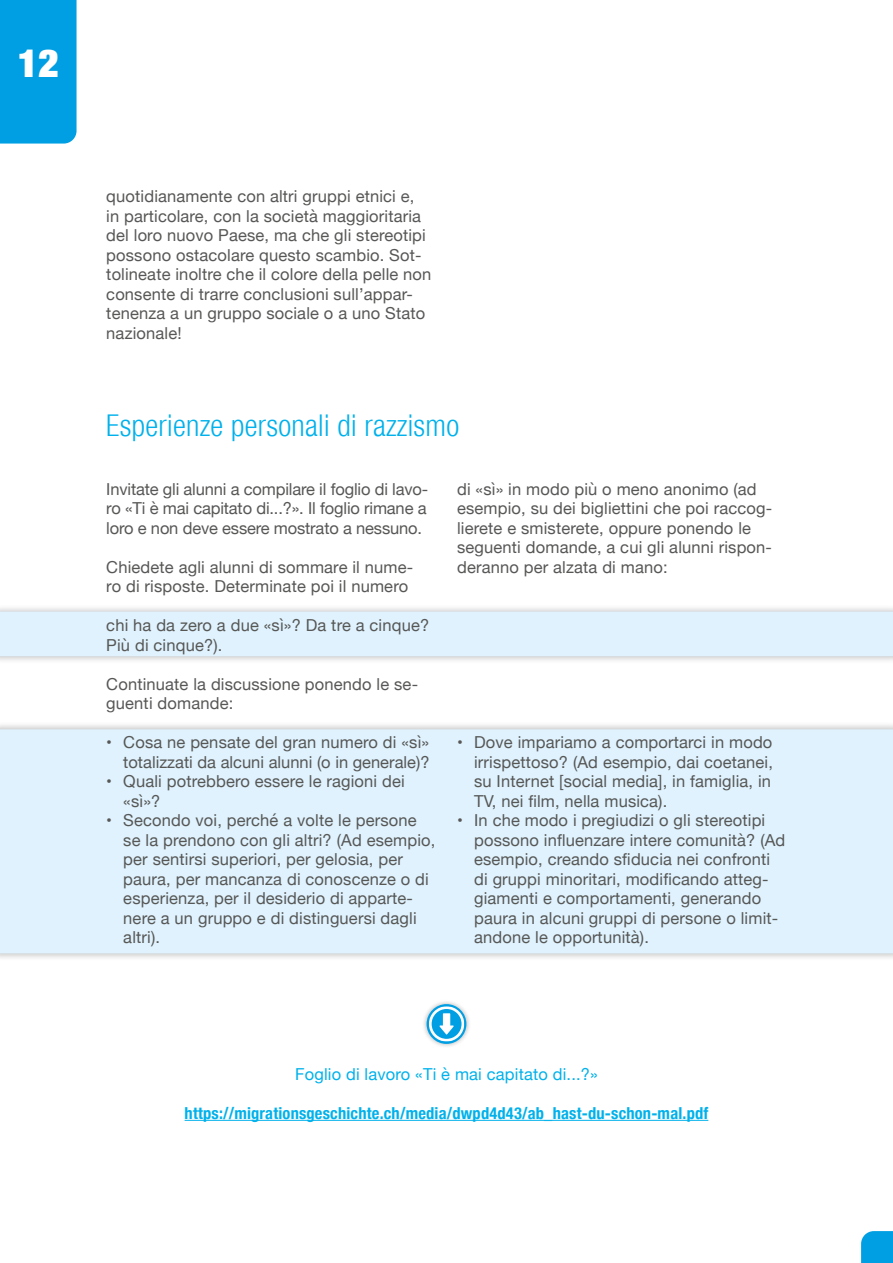
<style>
.page{position:relative;width:893px;height:1263px;background:#fff}
.page>*{position:absolute;margin:0;border:0;box-sizing:border-box;transform-origin:0 0}
.t1{font:900 expanded 39px "Helvetica Neue";color:#fff}
.t2{font:300 condensed 30px "Helvetica Neue";letter-spacing:.01em;color:#00b1eb}
.t3{font:16.5px/19.5px "Helvetica Neue";letter-spacing:.01em;color:#575756}
.t4{font:700 condensed 16.5px "Helvetica Neue";letter-spacing:.01em;color:#00b1eb}
.t5{font:16.5px "Helvetica Neue";letter-spacing:.01em;color:#00b1eb}
</style>
<div class="page">
<div style="left:0;top:0;width:77px;height:144px;background:#009fe3"></div>
<svg style="left:861px;top:1231px;width:32px;height:32px"></svg>
<div style="left:0;top:722px;width:893px;height:239px;background:#000;opacity:.3"></div>
<div style="left:0;top:729px;width:893px;height:224px;background:#dff2fd"></div>
<div style="left:421px;top:999px;width:51px;height:50px;background:#000;opacity:.3"></div>
<svg style="left:427px;top:1004px;width:39px;height:40px"></svg>
<svg style="left:429px;top:1006px;width:35px;height:35px"></svg>
<div style="left:0;top:604px;width:893px;height:60px;background:#000;opacity:.3"></div>
<div style="left:0;top:612px;width:893px;height:44px;background:#dff2fd"></div>
<hr style="left:185px;top:1120px;width:523px;height:1px;background:#00b1eb">
<h1 class="t1" style="left:18px;top:44px;width:42px">12</h1>
<p class="t3" style="left:106px;top:187px;width:327px">quotidianamente con altri gruppi etnici e, in particolare, con la società maggioritaria del loro nuovo Paese, ma che gli stereotipi possono ostacolare questo scambio. Sot&shy;tolineate inoltre che il colore della pelle non consente di trarre conclusioni sull’appar&shy;tenenza a un gruppo sociale o a uno Stato nazionale!</p>
<h2 class="t2" style="left:106px;top:413px;width:354px">Esperienze personali di razzismo</h2>
<p class="t3" style="left:106px;top:480px;width:323px;text-align:justify">Invitate gli alunni a compilare il foglio di lavo&shy;ro «Ti è mai capitato di...?». Il foglio rimane a loro e non deve essere mostrato a nessuno.</p>
<p class="t3" style="left:106px;top:558px;width:308px">Chiedete agli alunni di sommare il nume&shy;ro di risposte. Determinate poi il numero</p>
<p class="t3" style="left:106px;top:616px;width:324px">chi ha da zero a due «sì»? Da tre a cinque?<br>Più di cinque?).</p>
<p class="t3" style="left:106px;top:675px;width:313px">Continuate la discussione ponendo le se&shy;guenti domande:</p>
<p class="t3" style="left:106px;top:733px;width:325px;text-align:right">• Cosa ne pensate del gran numero di «sì» totalizzati da alcuni alunni (o in generale)?</p>
<p class="t3" style="left:123px;top:772px;width:283px;text-indent:-17px">• Quali potrebbero essere le ragioni dei «sì»?</p>
<p class="t3" style="left:123px;top:811px;width:314px;text-indent:-17px">• Secondo voi, perché a volte le persone se la prendono con gli altri? (Ad esempio, per sentirsi superiori, per gelosia, per paura, per mancanza di conoscenze o di esperienza, per il desiderio di apparte&shy;nere a un gruppo e di distinguersi dagli altri).</p>
<p class="t3" style="left:457px;top:480px;width:316px">di «sì» in modo più o meno anonimo (ad esempio, su dei bigliettini che poi raccog&shy;lierete e smisterete, oppure ponendo le seguenti domande, a cui gli alunni rispon&shy;deranno per alzata di mano:</p>
<p class="t3" style="left:474px;top:733px;width:300px;text-align:justify;text-indent:-17px">• Dove impariamo a comportarci in modo irrispettoso? (Ad esempio, dai coetanei, su Internet [social media], in famiglia, in TV, nei film, nella musica).</p>
<p class="t3" style="left:474px;top:811px;width:313px;text-indent:-17px">• In che modo i pregiudizi o gli stereotipi possono influenzare intere comunità? (Ad esempio, creando sfiducia nei confronti di gruppi minoritari, modificando atteg&shy;giamenti e comportamenti, generando paura in alcuni gruppi di persone o limit&shy;andone le opportunità).</p>
<p class="t5" style="left:295px;top:1062px;width:304px">Foglio di lavoro «Ti è mai capitato di...?»</p>
<p class="t4" style="left:185px;top:1099px;width:525px">https://migrationsgeschichte.ch/media/dwpd4d43/ab_hast-du-schon-mal.pdf</p>
</div>
